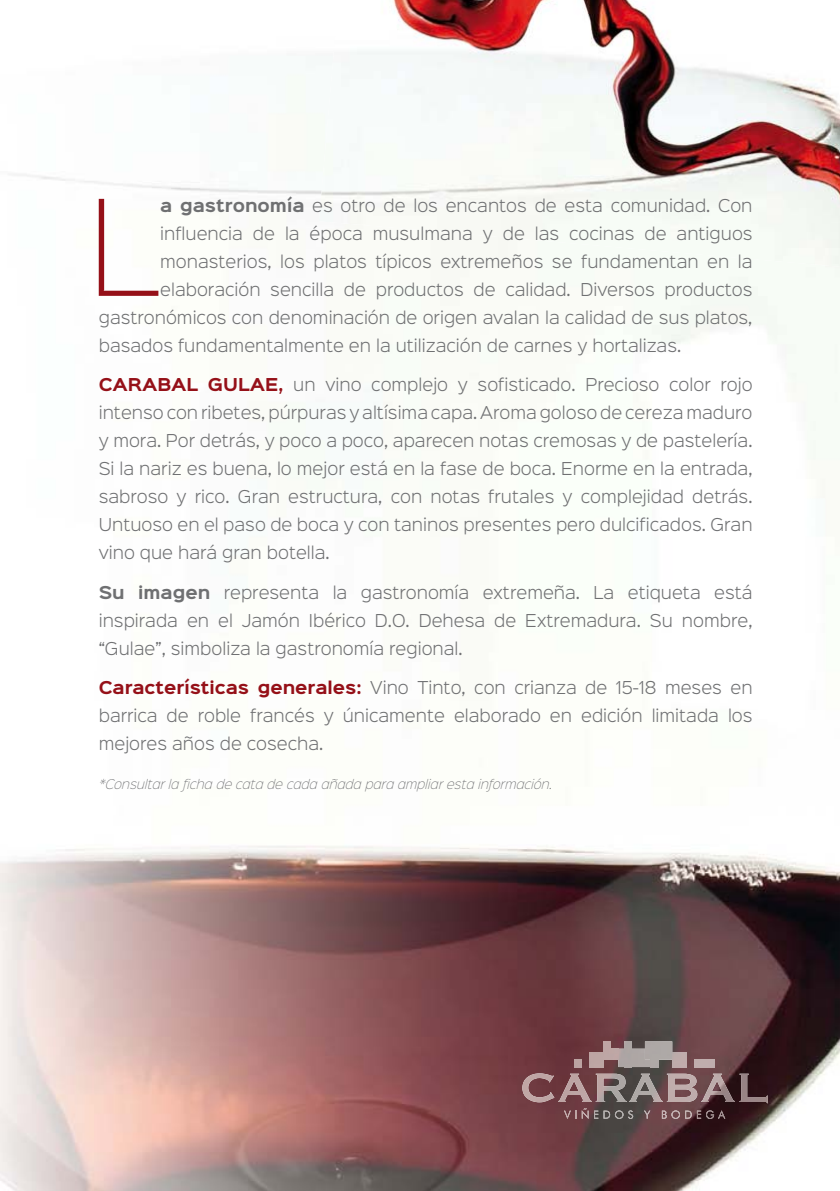
<style>
.page{position:relative;width:840px;height:1191px;background:#fff}
.page>*{position:absolute;margin:0;border:0;box-sizing:border-box;transform-origin:0 0}
.t1{font:119.8px "Sinkin Sans 200 X Light";color:#951018}
.t2{font:300 16px/28px "Sinkin Sans 300";color:#6f7072;text-align:justify}
.t3{font:italic 12px "Sinkin Sans 200 X Light";color:#6f7072}
.s1{font-family:"Sinkin Sans 700";font-weight:700}
.s2{font-family:"Sinkin Sans 700";font-weight:700;color:#951018}
</style>
<div class="page">
<img style="left:0;top:174px;width:839px;height:1017px">
<img style="left:319px;top:0;width:520px;height:267px">
<img style="left:522px;top:1073px;width:32px;height:29px">
<img style="left:558px;top:1073px;width:33px;height:29px">
<img style="left:595px;top:1073px;width:31px;height:29px">
<img style="left:629px;top:1073px;width:33px;height:29px">
<img style="left:666px;top:1073px;width:31px;height:29px">
<img style="left:701px;top:1073px;width:33px;height:29px">
<img style="left:739px;top:1073px;width:28px;height:30px">
<svg style="left:563px;top:1108px;width:69px;height:11px"></svg>
<svg style="left:643px;top:1110px;width:7px;height:8px"></svg>
<svg style="left:661px;top:1110px;width:63px;height:8px"></svg>
<img style="left:618px;top:1048px;width:32px;height:19px">
<img style="left:603px;top:1048px;width:15px;height:11px">
<svg style="left:623px;top:1041px;width:8px;height:8px"></svg>
<svg style="left:603px;top:1041px;width:7px;height:7px"></svg>
<svg style="left:623px;top:1059px;width:8px;height:8px"></svg>
<img style="left:644px;top:1041px;width:28px;height:18px">
<img style="left:672px;top:1052px;width:14px;height:15px">
<img style="left:589px;top:1052px;width:14px;height:15px">
<img style="left:694px;top:1059px;width:20px;height:8px">
<svg style="left:574px;top:1059px;width:7px;height:8px"></svg>
<svg style="left:650px;top:1052px;width:7px;height:15px"></svg>
<h1 class="t1" style="left:88px;top:184px;width:74px">L</h1>
<p class="t2" style="left:160px;top:193px;width:593px"><span class="s1">a gastronomía</span> es otro de los encantos de esta comunidad. Con</p>
<p class="t2" style="left:160px;top:221px;width:593px">influencia de la época musulmana y de las cocinas de antiguos</p>
<p class="t2" style="left:160px;top:249px;width:593px">monasterios, los platos típicos extremeños se fundamentan en la</p>
<p class="t2" style="left:160px;top:277px;width:593px">elaboración sencilla de productos de calidad. Diversos productos</p>
<p class="t2" style="left:99px;top:305px;width:655px">gastronómicos con denominación de origen avalan la calidad de sus platos,</p>
<p class="t2" style="left:99px;top:333px;width:583px">basados fundamentalmente en la utilización de carnes y hortalizas.</p>
<p class="t2" style="left:99px;top:372px;width:655px"><span class="s2">CARABAL GULAE,</span> un vino complejo y sofisticado. Precioso color rojo intenso con ribetes, púrpuras y altísima capa. Aroma goloso de cereza maduro y mora. Por detrás, y poco a poco, aparecen notas cremosas y de pastelería.<br>Si la nariz es buena, lo mejor está en la fase de boca. Enorme en la entrada, sabroso y rico. Gran estructura, con notas frutales y complejidad detrás.<br>Untuoso en el paso de boca y con taninos presentes pero dulcificados. Gran vino que hará gran botella.</p>
<p class="t2" style="left:99px;top:579px;width:655px"><span class="s1">Su imagen</span> representa la gastronomía extremeña. La etiqueta está inspirada en el Jamón Ibérico D.O. Dehesa de Extremadura. Su nombre, “Gulae”, simboliza la gastronomía regional.</p>
<p class="t2" style="left:99px;top:675px;width:655px"><span class="s2">Características generales:</span> Vino Tinto, con crianza de 15-18 meses en barrica de roble francés y únicamente elaborado en edición limitada los mejores años de cosecha.</p>
<p class="t3" style="left:99px;top:778px;width:455px">*Consultar la ficha de cata de cada añada para ampliar esta información.</p>
</div>
